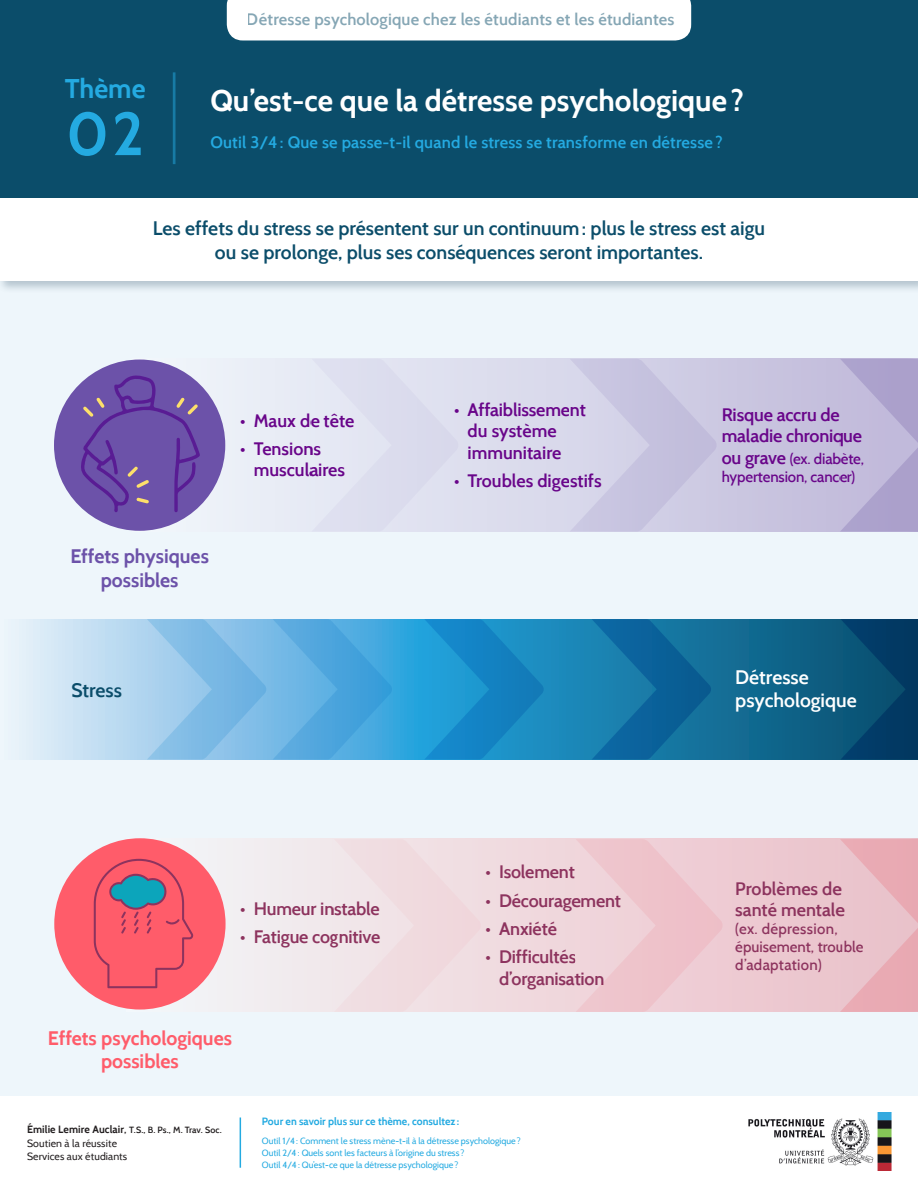
<style>
.page{position:relative;width:918px;height:1188px;background:#fff}
.page>*{position:absolute;margin:0;border:0;box-sizing:border-box;transform-origin:0 0}
.t1{font:700 60.75px "Cabin";color:#24aae1}
.t2{font:700 29.85px "Cabin";color:#fff}
.t3{font:700 27px "Cabin";color:#24aae1}
.t4{font:600 19.5px/23.4px "Cabin";color:#0b4d6a;text-align:center}
.t5{font:700 19.5px/23.4px "Cabin";color:#ff5c6a;text-align:center}
.t6{font:700 19.5px/23.4px "Cabin";color:#6c52a9;text-align:center}
.t7{font:600 19.5px/23.4px "Cabin";color:#fff}
.t8{font:600 18px/21.6px "Cabin";letter-spacing:-.005em;color:#69058a}
.t9{font:600 18px/21.6px "Cabin";letter-spacing:-.01em;color:#8d335e}
.t10{font:600 16.5px "Cabin";letter-spacing:.01em;color:#24aae1}
.t11{font:600 16.5px "Cabin";letter-spacing:.01em;color:#0b4d6a}
.t12{font:500 15px/18px "Cabin";letter-spacing:.015em;color:#8d335e}
.t13{font:500 15px/18px "Cabin";letter-spacing:-.01em;color:#69058a}
.t14{font:10.5px "Cabin";letter-spacing:.01em;color:#231f20}
.t15{font:700 10.5px "Cabin";color:#24aae1}
.t16{font:9px/12px "Cabin";color:#24aae1}
.t17{font:600 9px "Cabin";letter-spacing:.005em;color:#231f20}
.s1{font-weight:600;font-size:18px}
.s2{font-weight:700;font-size:10.5px}
.s3{font-size:10.5px}
</style>
<div class="page">
<div style="left:0;top:202px;width:918px;height:986px;background:#eef6fb;border-radius:17px"></div>
<div style="left:0;top:0;width:918px;height:199px;background:#0b4d6a"></div>
<hr style="left:173px;top:72px;width:2px;height:92px;background:#24aae1">
<div style="left:0;top:196px;width:918px;height:97px;background:#2e4f66;opacity:.3"></div>
<div style="left:0;top:199px;width:918px;height:82px;background:#fff"></div>
<div style="left:0;top:1096px;width:918px;height:92px;background:#fff"></div>
<img style="left:748px;top:1112px;width:143px;height:59px">
<hr style="left:240px;top:1118px;width:1px;height:50px;background:#24aae1">
<div style="left:227px;top:0;width:464px;height:40px;background:#fff"></div>
<svg style="left:156px;top:839px;width:684px;height:172px"></svg>
<div style="left:54px;top:838px;width:172px;height:172px;background:#ff5c6a;border-radius:50%"></div>
<svg style="left:94px;top:859px;width:100px;height:129px"></svg>
<div style="left:334px;top:839px;width:148px;height:173px;background:#f0dee2"></div>
<svg style="left:576px;top:839px;width:147px;height:173px;background:#eec9d1"></svg>
<svg style="left:840px;top:838px;width:78px;height:174px;background:#e9b7c0"></svg>
<svg style="left:133px;top:359px;width:707px;height:173px"></svg>
<div style="left:54px;top:360px;width:171px;height:171px;background:#6c52a9;border-radius:50%"></div>
<svg style="left:80px;top:374px;width:120px;height:138px"></svg>
<svg style="left:311px;top:359px;width:148px;height:173px"></svg>
<svg style="left:570px;top:359px;width:147px;height:173px;background:#ccc9e2"></svg>
<svg style="left:840px;top:359px;width:78px;height:173px;background:#b7aed4"></svg>
<svg style="left:26px;top:619px;width:815px;height:141px;background:#589ec0"></svg>
<svg style="left:273px;top:619px;width:120px;height:141px;background:#54aadf"></svg>
<svg style="left:147px;top:619px;width:120px;height:141px;background:#89c0e7"></svg>
<svg style="left:424px;top:619px;width:120px;height:141px;background:#198dc9"></svg>
<svg style="left:592px;top:619px;width:120px;height:141px;background:#116ea0"></svg>
<svg style="left:841px;top:619px;width:77px;height:141px;background:#05446b"></svg>
<p class="t3" style="left:65px;top:73px;width:82px">Thème</p>
<p class="t1" style="left:66px;top:97px;width:80px">02</p>
<h3 class="t11" style="left:247px;top:9px;width:429px">Détresse psychologique chez les étudiants et les étudiantes</h3>
<p class="t2" style="left:210px;top:82px;width:535px">Qu’est-ce que la détresse psychologique?</p>
<p class="t10" style="left:210px;top:132px;width:514px">Outil 3/4 : Que se passe-t-il quand le stress se transforme en détresse ?</p>
<p class="t4" style="left:153px;top:217px;width:614px">Les effets du stress se présentent sur un continuum: plus le stress est aigu ou se prolonge, plus ses conséquences seront importantes.</p>
<p class="t8" style="left:240px;top:410px;width:116px">• Maux de tête</p>
<p class="t8" style="left:254px;top:438px;width:93px;line-height:21px;text-indent:-14px">• Tensions musculaires</p>
<p class="t8" style="left:468px;top:398px;width:120px;text-indent:-14px">• Affaiblissement du système immunitaire</p>
<p class="t8" style="left:454px;top:470px;width:149px">• Troubles digestifs</p>
<p class="t8" style="left:722px;top:404px;width:142px">Risque accru de maladie chronique</p>
<p class="t13" style="left:722px;top:450px;width:144px"><span class="s1">ou grave</span> (ex. diabète, hypertension, cancer)</p>
<p class="t6" style="left:70px;top:545px;width:140px">Effets physiques possibles</p>
<p class="t4" style="left:71px;top:678px;width:52px">Stress</p>
<p class="t9" style="left:240px;top:898px;width:141px">• Humeur instable</p>
<p class="t9" style="left:240px;top:926px;width:142px">• Fatigue cognitive</p>
<p class="t5" style="left:48px;top:1026px;width:186px">Effets psychologiques possibles</p>
<p class="t9" style="left:486px;top:861px;width:91px">• Isolement</p>
<p class="t9" style="left:486px;top:889px;width:137px">• Découragement</p>
<p class="t9" style="left:486px;top:918px;width:73px">• Anxiété</p>
<p class="t9" style="left:499px;top:946px;width:107px;text-indent:-14px">• Difficultés d’organisation</p>
<p class="t17" style="left:27px;top:1125px;width:196px"><span class="s2">Émilie Lemire Auclair</span><span class="s3">,</span> T.S., B. Ps., M. Trav. Soc.</p>
<p class="t14" style="left:27px;top:1137px;width:92px">Soutien à la réussite</p>
<p class="t14" style="left:27px;top:1150px;width:102px">Services aux étudiants</p>
<p class="t15" style="left:262px;top:1115px;width:199px">Pour en savoir plus sur ce thème, consultez :</p>
<p class="t16" style="left:262px;top:1134px;width:261px">Outil 1/4: Comment le stress mène-t-il à la détresse psychologique?<br>Outil 2/4: Quels sont les facteurs à l’origine du stress ?</p>
<p class="t16" style="left:262px;top:1158px;width:198px">Outil 4/4: Qu’est-ce que la détresse psychologique?</p>
<p class="t7" style="left:735px;top:665px;width:123px">Détresse psychologique</p>
<p class="t9" style="left:735px;top:878px;width:111px">Problèmes de santé mentale</p>
<p class="t12" style="left:735px;top:920px;width:130px">(ex. dépression, épuisement, trouble d’adaptation)</p>
</div>
